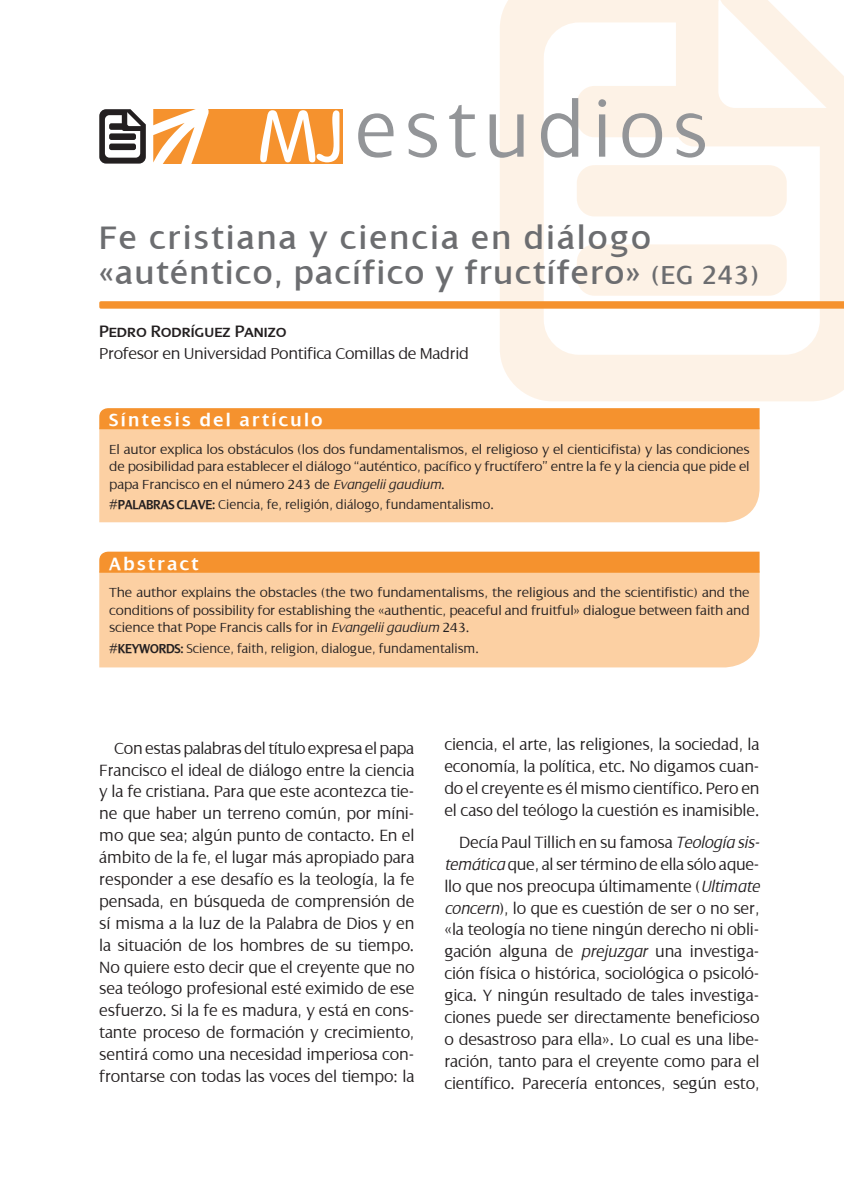
<style>
.page{position:relative;width:844px;height:1191px;background:#fff}
.page>*{position:absolute;margin:0;border:0;box-sizing:border-box;transform-origin:0 0}
.t1{font:300 84px "Dialog";letter-spacing:.09em;color:#939598}
.t2{font:35px/35px "Dialog";letter-spacing:.05em;color:#6c6d70}
.t3{font:600 19.25px "Dialog";letter-spacing:.125em;color:#fff}
.t4{font:17.85px "Dialog Small Caps";letter-spacing:-.01em;color:#231f20}
.t5{font:300 17.5px/21.9px "Dialog";letter-spacing:-.01em;color:#231f20;text-align:justify}
.t6{font:300 16.97px "Dialog";letter-spacing:-.02em;color:#231f20}
.t7{font:300 14.17px/17.5px "Dialog";letter-spacing:-.01em;color:#231f20;text-align:justify;scale:1.05 1}
.t8{font:300 14px "Dialog";color:#231f20}
.s1{font-size:28px}
.s2{font-style:italic}
.s3{font-weight:600}
</style>
<div class="page">
<svg style="left:500px;top:0;width:343px;height:401px;fill:#fdf2e6"></svg>
<div style="left:576px;top:244px;width:210px;height:52px;background:#fdf2e6;border-radius:18px"></div>
<div style="left:576px;top:165px;width:210px;height:51px;background:#fdf2e6;border-radius:18px"></div>
<svg style="left:154px;top:109px;width:189px;height:55px"></svg>
<svg style="left:99px;top:109px;width:47px;height:55px"></svg>
<div style="left:109px;top:143px;width:27px;height:7px;background:#231f20;border-radius:2px"></div>
<div style="left:109px;top:133px;width:27px;height:7px;background:#231f20;border-radius:2px"></div>
<div style="left:99px;top:573px;width:660px;height:94px;background:#fcd0a3"></div>
<div style="left:99px;top:429px;width:660px;height:93px;background:#fcd0a3"></div>
<svg style="left:99px;top:301px;width:744px;height:8px;background:#f5993c"></svg>
<div style="left:99px;top:408px;width:660px;height:21px;background:#f5922e"></div>
<svg style="left:99px;top:551px;width:660px;height:22px;background:#f59636"></svg>
<h1 class="t1" style="left:355px;top:84px;width:354px">estudios</h1>
<h2 class="t2" style="left:99px;top:220px;width:660px">Fe cristiana y ciencia en diálogo «auténtico, pacífico y fructífero» <span class="s1">(EG 243)</span></h2>
<p class="t4" style="left:99px;top:321px;width:189px">Pedro Rodríguez Panizo</p>
<p class="t6" style="left:99px;top:344px;width:371px">Profesor en Universidad Pontifica Comillas de Madrid</p>
<p class="t3" style="left:109px;top:409px;width:215px">Síntesis del artículo</p>
<p class="t7" style="left:109px;top:440px;width:611px">El autor explica los obstáculos (los dos fundamentalismos, el religioso y el cienticifista) y las condiciones de posibilidad para establecer el diálogo “auténtico, pacífico y fructífero” entre la fe y la ciencia que pide el papa Francisco en el número 243 de <span class="s2">Evangelii gaudium</span>.</p>
<p class="t8" style="left:109px;top:497px;width:386px"><span class="s3">#PALABRAS CLAVE:</span> Ciencia, fe, religión, diálogo, fundamentalismo.</p>
<p class="t3" style="left:109px;top:553px;width:91px">Abstract</p>
<p class="t7" style="left:109px;top:584px;width:611px">The author explains the obstacles (the two fundamentalisms, the religious and the scientifistic) and the conditions of possibility for establishing the «authentic, peaceful and fruitful» dialogue between faith and science that Pope Francis calls for in <span class="s2">Evangelii gaudium</span> 243.</p>
<p class="t8" style="left:109px;top:641px;width:371px"><span class="s3">#KEYWORDS:</span> Science, faith, religion, dialogue, fundamentalism.</p>
<p class="t5" style="left:99px;top:737px;width:317px;text-indent:15px">Con estas palabras del título expresa el papa Francisco el ideal de diálogo entre la ciencia y la fe cristiana. Para que este acontezca tie&shy;ne que haber un terreno común, por míni&shy;mo que sea; algún punto de contacto. En el ámbito de la fe, el lugar más apropiado para responder a ese desafío es la teología, la fe pensada, en búsqueda de comprensión de sí misma a la luz de la Palabra de Dios y en la situación de los hombres de su tiempo.<br>No quiere esto decir que el creyente que no sea teólogo profesional esté eximido de ese esfuerzo. Si la fe es madura, y está en cons&shy;tante proceso de formación y crecimiento, sentirá como una necesidad imperiosa con&shy;frontarse con todas las voces del tiempo: la</p>
<p class="t5" style="left:444px;top:734px;width:317px">ciencia, el arte, las religiones, la sociedad, la economía, la política, etc. No digamos cuan&shy;do el creyente es él mismo científico. Pero en el caso del teólogo la cuestión es inamisible.</p>
<p class="t5" style="left:444px;top:831px;width:317px;text-indent:15px">Decía Paul Tillich en su famosa <span class="s2">Teología sis&shy;temática</span> que, al ser término de ella sólo aque&shy;llo que nos preocupa últimamente (<span class="s2">Ultimate concern</span>), lo que es cuestión de ser o no ser, «la teología no tiene ningún derecho ni obli&shy;gación alguna de <span class="s2">prejuzgar</span> una investiga&shy;ción física o histórica, sociológica o psicoló&shy;gica. Y ningún resultado de tales investiga&shy;ciones puede ser directamente beneficioso o desastroso para ella». Lo cual es una libe&shy;ración, tanto para el creyente como para el científico. Parecería entonces, según esto,</p>
</div>
